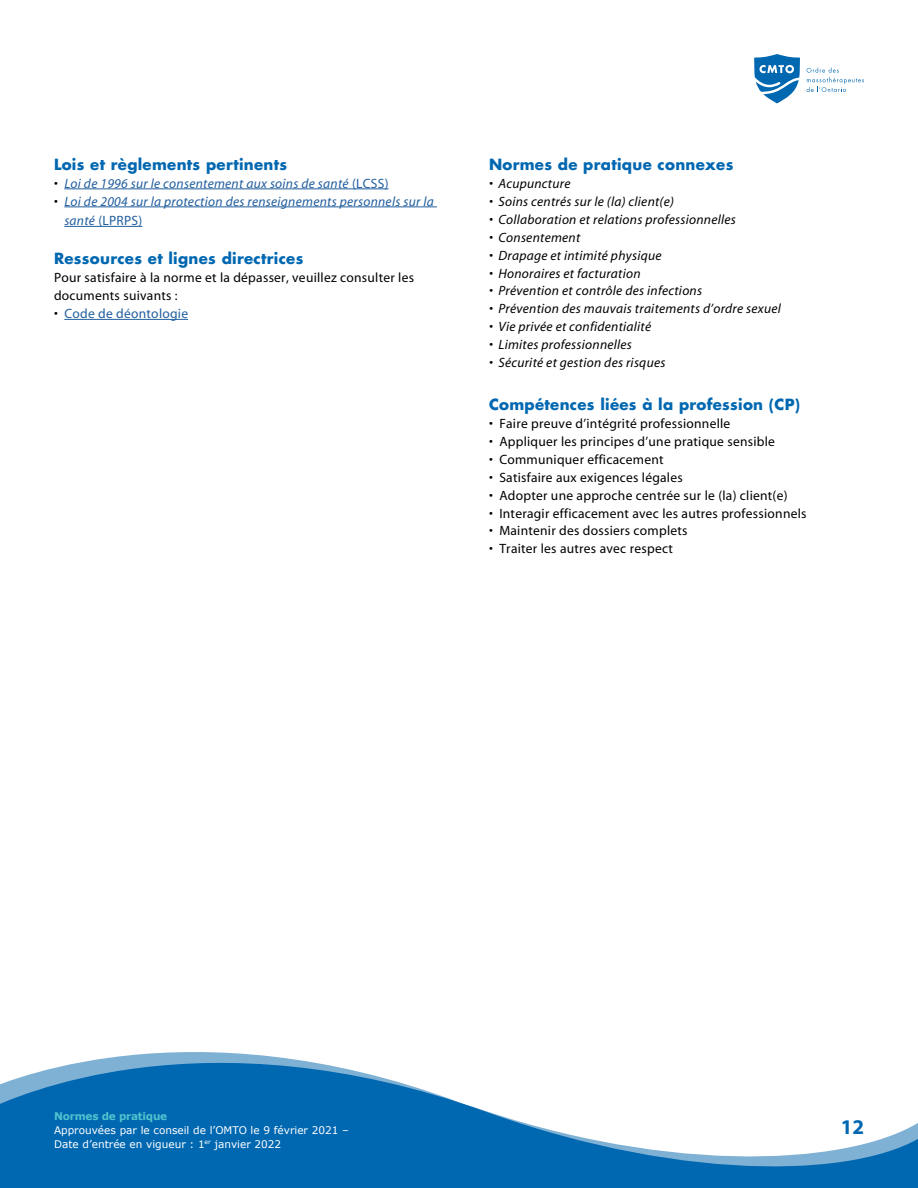
<style>
.page{position:relative;width:918px;height:1188px;background:#fff}
.page>*{position:absolute;margin:0;border:0;box-sizing:border-box;transform-origin:0 0}
.t1{font:700 21px "Myriad";color:#0067b1}
.t2{font:700 15px "Futura LT";letter-spacing:.02em;color:#0067b1}
.t3{font:13.5px/18px "Myriad";letter-spacing:.02em;color:#000}
.t4{font:italic 13.5px "Myriad";letter-spacing:.02em;color:#000}
.t5{font:italic 13.5px/19.5px "Myriad";letter-spacing:.02em;color:#215e9e}
.t6{font:13.5px "Myriad";letter-spacing:.02em;color:#215e9e}
.t7{font:10.5px/13.8px "Verdana";color:#fff}
.t8{font:700 10.5px "Verdana";letter-spacing:-.02em;color:#4ec4ce}
.s1{font-style:normal;color:#000}
.s2{font-style:normal}
.s3{color:#000}
</style>
<div class="page">
<svg style="left:0;top:1052px;width:918px;height:136px;fill:#0067b1"></svg>
<svg style="left:754px;top:54px;width:46px;height:49px"></svg>
<svg style="left:807px;top:67px;width:57px;height:25px"></svg>
<hr style="left:64px;top:189px;width:325px;height:1px;background:#215e9e">
<hr style="left:64px;top:207px;width:373px;height:1px;background:#215e9e">
<hr style="left:64px;top:226px;width:78px;height:1px;background:#215e9e">
<hr style="left:64px;top:319px;width:124px;height:1px;background:#215e9e">
<p class="t2" style="left:54px;top:154px;width:235px">Lois et règlements pertinents</p>
<p class="t5" style="left:54px;top:174px;width:336px"><span class="s1">•</span> Loi de 1996 sur le consentement aux soins de santé <span class="s2">(LCSS)</span></p>
<p class="t5" style="left:64px;top:192px;width:371px;text-indent:-10px"><span class="s1">•</span> Loi de 2004 sur la protection des renseignements personnels sur la santé <span class="s2">(LPRPS)</span></p>
<p class="t2" style="left:54px;top:248px;width:251px">Ressources et lignes directrices</p>
<p class="t3" style="left:54px;top:269px;width:362px">Pour satisfaire à la norme et la dépasser, veuillez consulter les documents suivants :</p>
<p class="t6" style="left:54px;top:307px;width:136px"><span class="s3">•</span> Code de déontologie</p>
<p class="t2" style="left:489px;top:154px;width:246px">Normes de pratique connexes</p>
<p class="t4" style="left:489px;top:176px;width:83px">• Acupuncture</p>
<p class="t4" style="left:489px;top:194px;width:186px">• Soins centrés sur le (la) client(e)</p>
<p class="t4" style="left:489px;top:212px;width:248px">• Collaboration et relations professionnelles</p>
<p class="t4" style="left:489px;top:230px;width:93px">• Consentement</p>
<p class="t4" style="left:489px;top:248px;width:174px">• Drapage et intimité physique</p>
<p class="t4" style="left:489px;top:266px;width:153px">• Honoraires et facturation</p>
<p class="t4" style="left:489px;top:284px;width:215px">• Prévention et contrôle des infections</p>
<p class="t4" style="left:489px;top:302px;width:294px">• Prévention des mauvais traitements d’ordre sexuel</p>
<p class="t4" style="left:489px;top:320px;width:164px">• Vie privée et confidentialité</p>
<p class="t4" style="left:489px;top:338px;width:145px">• Limites professionnelles</p>
<p class="t4" style="left:489px;top:356px;width:178px">• Sécurité et gestion des risques</p>
<p class="t2" style="left:489px;top:394px;width:313px">Compétences liées à la profession (CP)</p>
<p class="t3" style="left:489px;top:415px;width:243px">• Faire preuve d’intégrité professionnelle</p>
<p class="t3" style="left:489px;top:433px;width:288px">• Appliquer les principes d’une pratique sensible</p>
<p class="t3" style="left:489px;top:451px;width:176px">• Communiquer efficacement</p>
<p class="t3" style="left:489px;top:469px;width:195px">• Satisfaire aux exigences légales</p>
<p class="t3" style="left:489px;top:487px;width:300px">• Adopter une approche centrée sur le (la) client(e)</p>
<p class="t3" style="left:489px;top:505px;width:319px">• Interagir efficacement avec les autres professionnels</p>
<p class="t3" style="left:489px;top:523px;width:200px">• Maintenir des dossiers complets</p>
<p class="t3" style="left:489px;top:541px;width:185px">• Traiter les autres avec respect</p>
<p class="t8" style="left:54px;top:1110px;width:115px">Normes de pratique</p>
<p class="t7" style="left:54px;top:1123px;width:296px">Approuvées par le conseil de l’OMTO le 9 février 2021 –<br>Date d’entrée en vigueur : 1<sup>er</sup> janvier 2022</p>
<h1 class="t1" style="left:841px;top:1116px;width:25px">12</h1>
</div>
